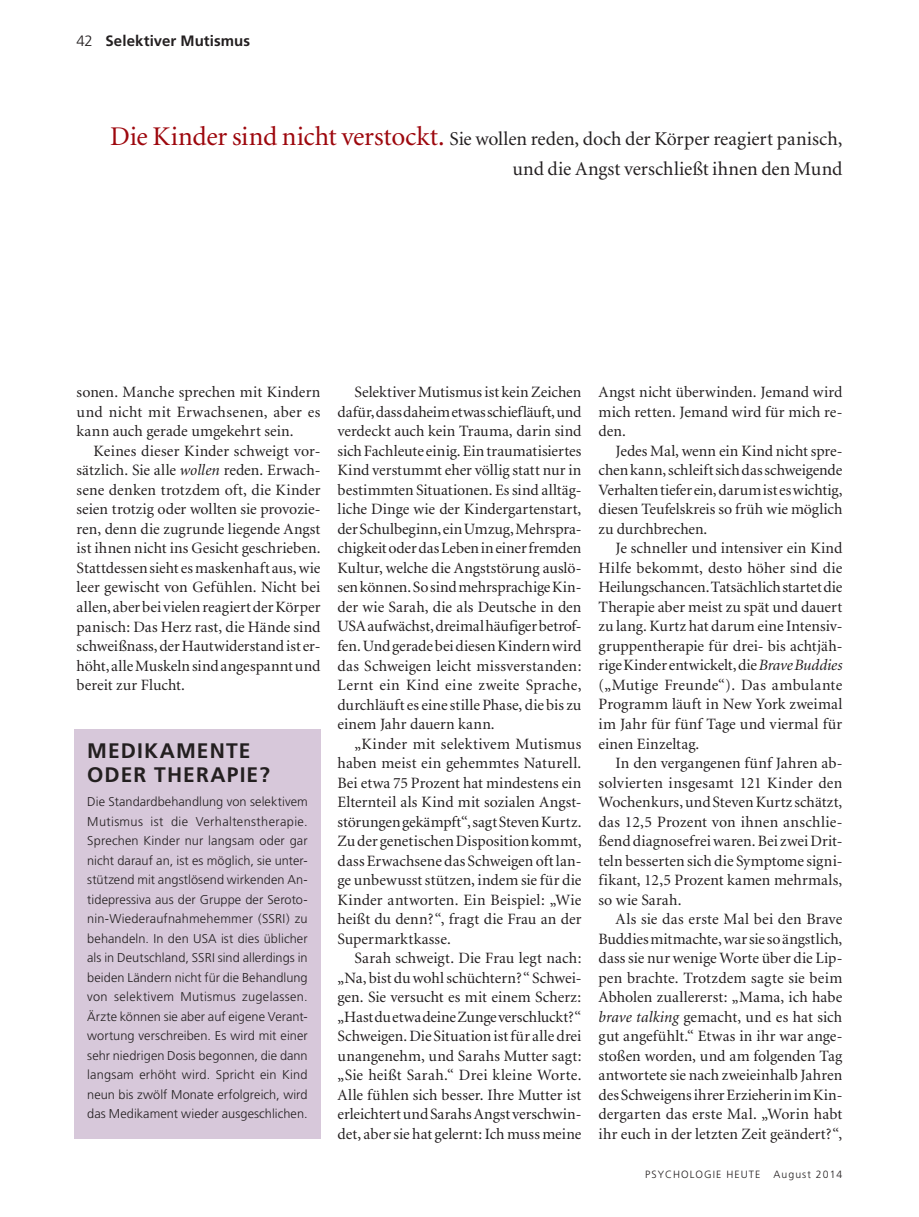
<style>
.page{position:relative;width:919px;height:1217px;background:#fff}
.page>*{position:absolute;margin:0;border:0;box-sizing:border-box;transform-origin:0 0}
.t1{font:700 21px/24px "Frutiger";letter-spacing:.05em;color:#231f20}
.t2{font:19.5px/30px "Minion";color:#231f20;text-align:right}
.t3{font:15.75px/19.5px "Minion";letter-spacing:.005em;color:#231f20;text-align:justify}
.t4{font:700 15px "Frutiger";letter-spacing:.005em;color:#231f20}
.t5{font:300 12.75px/19.5px "Frutiger";letter-spacing:.005em;color:#231f20;text-align:justify}
.t6{font:300 10.5px "Frutiger";letter-spacing:.1em;color:#231f20}
.s1{font-weight:300}
.s2{font-size:27px;color:#9d070d}
.s3{font-style:italic}
</style>
<div class="page">
<div style="left:74px;top:729px;width:246px;height:409px;background:#d7c8da"></div>
<p class="t4" style="left:77px;top:32px;width:175px"><span class="s1">42</span> Selektiver Mutismus</p>
<p class="t2" style="left:110px;top:124px;width:733px"><span class="s2">Die Kinder sind nicht verstockt.</span> Sie wollen reden, doch der Körper reagiert panisch, und die Angst verschließt ihnen den Mund</p>
<p class="t3" style="left:77px;top:383px;width:245px">sonen. Manche sprechen mit Kindern und nicht mit Erwachsenen, aber es kann auch gerade umgekehrt sein.</p>
<p class="t3" style="left:77px;top:441px;width:245px;text-indent:17px">Keines dieser Kinder schweigt vor&shy;sätzlich. Sie alle <span class="s3">wollen</span> reden. Erwach&shy;sene denken trotzdem oft, die Kinder seien trotzig oder wollten sie provozie&shy;ren, denn die zugrunde liegende Angst ist ihnen nicht ins Gesicht geschrieben.<br>Stattdessen sieht es maskenhaft aus, wie leer gewischt von Gefühlen. Nicht bei allen, aber bei vielen reagiert der Körper panisch: Das Herz rast, die Hände sind schweißnass, der Hautwiderstand ist er&shy;höht, alle Muskeln sind angespannt und bereit zur Flucht.</p>
<h1 class="t1" style="left:87px;top:738px;width:184px">MEDIKAMENTE<br>ODER THERAPIE?</h1>
<p class="t5" style="left:87px;top:791px;width:222px">Die Standardbehandlung von selektivem Mutismus ist die Verhaltenstherapie.<br>Sprechen Kinder nur langsam oder gar nicht darauf an, ist es möglich, sie unter&shy;stützend mit angstlösend wirkenden An&shy;tidepressiva aus der Gruppe der Seroto&shy;nin-Wiederaufnahmehemmer (SSRI) zu behandeln. In den USA ist dies üblicher als in Deutschland, SSRI sind allerdings in beiden Ländern nicht für die Behandlung von selektivem Mutismus zugelassen.<br>Ärzte können sie aber auf eigene Verant&shy;wortung verschreiben. Es wird mit einer sehr niedrigen Dosis begonnen, die dann langsam erhöht wird. Spricht ein Kind neun bis zwölf Monate erfolgreich, wird das Medikament wieder ausgeschlichen.</p>
<p class="t3" style="left:337px;top:383px;width:245px;text-indent:17px">Selektiver Mutismus ist kein Zeichen dafür, dass daheim etwas schiefläuft, und verdeckt auch kein Trauma, darin sind sich Fachleute einig. Ein traumatisiertes Kind verstummt eher völlig statt nur in bestimmten Situationen. Es sind alltäg&shy;liche Dinge wie der Kindergartenstart, der Schulbeginn, ein Umzug, Mehrspra&shy;chigkeit oder das Leben in einer fremden Kultur, welche die Angststörung auslö&shy;sen können. So sind mehrsprachige Kin&shy;der wie Sarah, die als Deutsche in den USA aufwächst, dreimal häufiger betrof&shy;fen. Und gerade bei diesen Kindern wird das Schweigen leicht missverstanden:<br>Lernt ein Kind eine zweite Sprache, durchläuft es eine stille Phase, die bis zu einem Jahr dauern kann.</p>
<p class="t3" style="left:337px;top:734px;width:245px;text-indent:17px">„Kinder mit selektivem Mutismus haben meist ein gehemmtes Naturell.<br>Bei etwa 75 Prozent hat mindestens ein Elternteil als Kind mit sozialen Angst&shy;störungen gekämpft“, sagt Steven Kurtz.<br>Zu der genetischen Disposition kommt, dass Erwachsene das Schweigen oft lan&shy;ge unbewusst stützen, indem sie für die Kinder antworten. Ein Beispiel: „Wie heißt du denn?“, fragt die Frau an der Supermarktkasse.</p>
<p class="t3" style="left:337px;top:948px;width:245px;text-indent:17px">Sarah schweigt. Die Frau legt nach: „Na, bist du wohl schüchtern?“ Schwei&shy;gen. Sie versucht es mit einem Scherz: „Hast du etwa deine Zunge verschluckt?“ Schweigen. Die Situation ist für alle drei unangenehm, und Sarahs Mutter sagt: „Sie heißt Sarah.“ Drei kleine Worte.<br>Alle fühlen sich besser. Ihre Mutter ist erleichtert und Sarahs Angst verschwin&shy;det, aber sie hat gelernt: Ich muss meine</p>
<p class="t3" style="left:598px;top:383px;width:245px">Angst nicht überwinden. Jemand wird mich retten. Jemand wird für mich re&shy;den.</p>
<p class="t3" style="left:598px;top:441px;width:245px;text-indent:17px">Jedes Mal, wenn ein Kind nicht spre&shy;chen kann, schleift sich das schweigende Verhalten tiefer ein, darum ist es wichtig, diesen Teufelskreis so früh wie möglich zu durchbrechen.</p>
<p class="t3" style="left:598px;top:539px;width:245px;text-indent:17px">Je schneller und intensiver ein Kind Hilfe bekommt, desto höher sind die Heilungschancen. Tatsächlich startet die Therapie aber meist zu spät und dauert zu lang. Kurtz hat darum eine Intensiv&shy;gruppentherapie für drei- bis achtjäh&shy;rige Kinder entwickelt, die <span class="s3">Brave Buddies </span>(„Mutige Freunde“). Das ambulante Programm läuft in New York zweimal im Jahr für fünf Tage und viermal für einen Einzeltag.</p>
<p class="t3" style="left:598px;top:753px;width:245px;text-indent:17px">In den vergangenen fünf Jahren ab&shy;solvierten insgesamt 121 Kinder den Wochenkurs, und Steven Kurtz schätzt, das 12,5 Prozent von ihnen anschlie&shy;ßend diagnosefrei waren. Bei zwei Drit&shy;teln besserten sich die Symptome signi&shy;fikant, 12,5 Prozent kamen mehrmals, so wie Sarah.</p>
<p class="t3" style="left:598px;top:909px;width:245px;text-indent:17px">Als sie das erste Mal bei den Brave Buddies mitmachte, war sie so ängstlich, dass sie nur wenige Worte über die Lip&shy;pen brachte. Trotzdem sagte sie beim Abholen zuallererst: „Mama, ich habe <span class="s3">brave talking</span> gemacht, und es hat sich gut angefühlt.“ Etwas in ihr war ange&shy;stoßen worden, und am folgenden Tag antwortete sie nach zweieinhalb Jahren des Schweigens ihrer Erzieherin im Kin&shy;dergarten das erste Mal. „Worin habt ihr euch in der letzten Zeit geändert?“,</p>
<p class="t6" style="left:645px;top:1167px;width:199px">PSYCHOLOGIE HEUTE August 2014</p>
</div>
